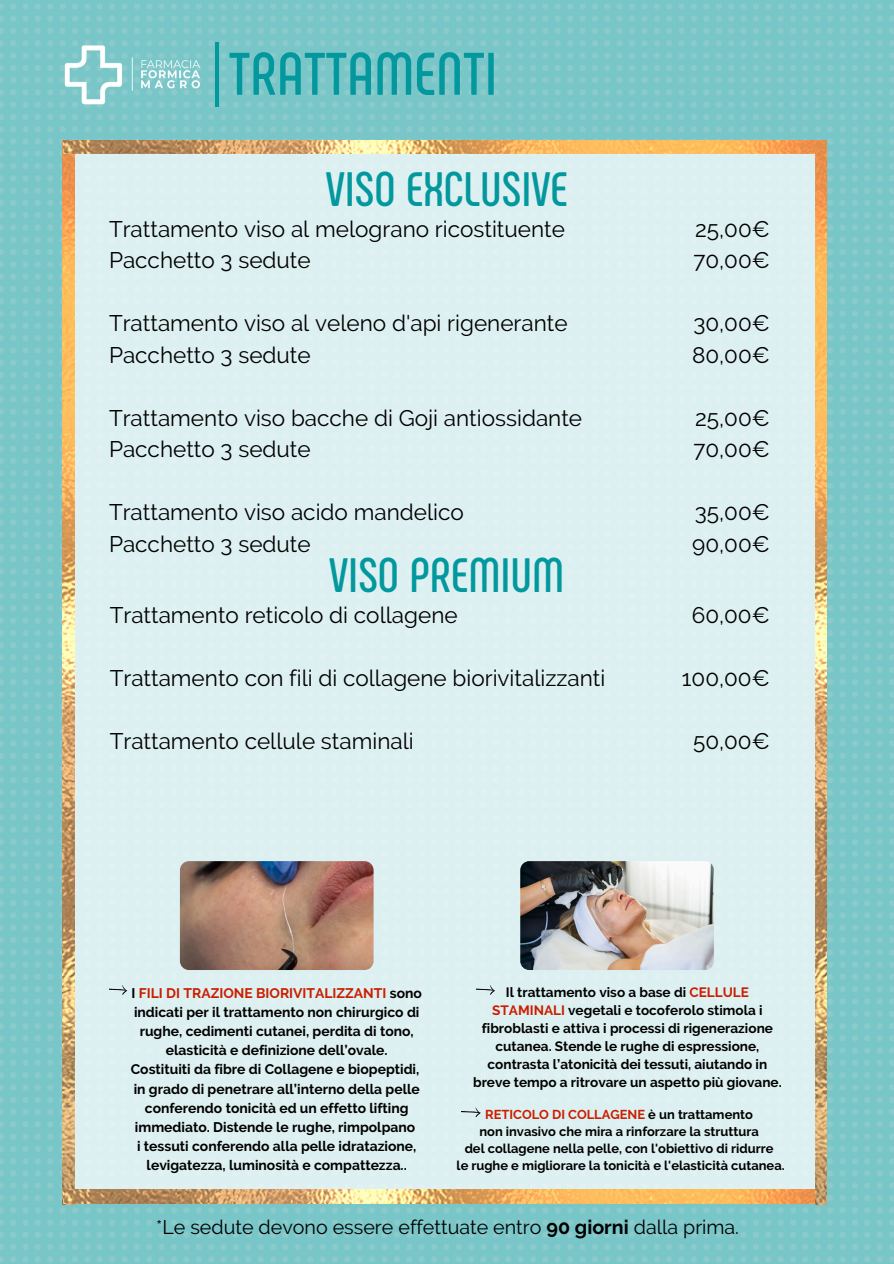
<style>
.page{position:relative;width:894px;height:1264px;background:#fff}
.page>*{position:absolute;margin:0;border:0;box-sizing:border-box;transform-origin:0 0}
.t1{font:60px "RTL Phenomena Medium";color:#03989e}
.t2{font:48px "RTL Phenomena Medium";color:#03989e}
.t3{font:22.5px/31.5px "Raleway";color:#000}
.t4{font:19.65px "Raleway";color:#000}
.t5{font:700 13.8px/19.2px "Raleway";color:#000;text-align:center}
.t6{font:700 13.5px/18px "Raleway";color:#000;text-align:center}
.t7{font:700 12.9px "Raleway";color:#000}
.t8{font:700 12.9px "Raleway";color:#cb1e00}
.s1{color:#cb1e00}
.s2{color:#000}
.s3{font-weight:700}
</style>
<div class="page">
<img style="left:0;top:0;width:893px;height:1263px">
<img style="left:63px;top:42px;width:139px;height:65px">
<hr style="left:215px;top:42px;width:3px;height:64px;background:#03989e">
<div style="left:63px;top:140px;width:763px;height:1062px;background:#ddf0f1"></div>
<img style="left:180px;top:861px;width:193px;height:109px;border-radius:9px">
<img style="left:520px;top:861px;width:193px;height:109px;border-radius:9px">
<img style="left:63px;top:154px;width:11px;height:1035px">
<img style="left:63px;top:1189px;width:752px;height:14px">
<img style="left:63px;top:140px;width:752px;height:14px">
<img style="left:815px;top:140px;width:11px;height:1063px">
<svg style="left:110px;top:985px;width:18px;height:10px"></svg>
<svg style="left:476px;top:985px;width:19px;height:10px"></svg>
<svg style="left:461px;top:1107px;width:20px;height:10px"></svg>
<p class="t1" style="left:229px;top:35px;width:270px">TRATTAMENTI</p>
<p class="t2" style="left:325px;top:157px;width:244px">VISO EXCLUSIVE</p>
<p class="t3" style="left:109px;top:213px;width:457px">Trattamento viso al melograno ricostituente<br>Pacchetto 3 sedute</p>
<p class="t3" style="left:109px;top:307px;width:460px">Trattamento viso al veleno d'api rigenerante<br>Pacchetto 3 sedute</p>
<h2 class="t3" style="left:109px;top:402px;width:474px">Trattamento viso bacche di Goji antiossidante<br>Pacchetto 3 sedute</h2>
<h3 class="t3" style="left:109px;top:496px;width:356px">Trattamento viso acido mandelico<br>Pacchetto 3 sedute</h3>
<h3 class="t2" style="left:329px;top:543px;width:237px">VISO PREMIUM</h3>
<h3 class="t3" style="left:110px;top:599px;width:349px">Trattamento reticolo di collagene</h3>
<h3 class="t3" style="left:110px;top:662px;width:497px">Trattamento con fili di collagene biorivitalizzanti</h3>
<h3 class="t3" style="left:110px;top:725px;width:305px">Trattamento cellule staminali</h3>
<h3 class="t3" style="left:693px;top:213px;width:78px">25,00€<br>70,00€</h3>
<h2 class="t3" style="left:692px;top:307px;width:79px">30,00€<br>80,00€</h2>
<h3 class="t3" style="left:693px;top:402px;width:78px">25,00€<br>70,00€</h3>
<h3 class="t3" style="left:692px;top:496px;width:79px">35,00€<br>90,00€</h3>
<h3 class="t3" style="left:691px;top:599px;width:79px">60,00€</h3>
<h3 class="t3" style="left:681px;top:662px;width:89px">100,00€</h3>
<h3 class="t3" style="left:692px;top:725px;width:78px">50,00€</h3>
<p class="t5" style="left:132px;top:983px;width:292px">I <span class="s1">FILI DI TRAZIONE BIORIVITALIZZANTI</span> sono indicati per il trattamento non chirurgico di rughe, cedimenti cutanei, perdita di tono, elasticità e definizione dell’ovale.</p>
<p class="t5" style="left:131px;top:1059px;width:290px">Costituiti da fibre di Collagene e biopeptidi,</p>
<p class="t5" style="left:134px;top:1079px;width:287px">in grado di penetrare all’interno della pelle conferendo tonicità ed un effetto lifting immediato. Distende le rughe, rimpolpano</p>
<p class="t5" style="left:137px;top:1136px;width:281px">i tessuti conferendo alla pelle idratazione, levigatezza, luminosità e compattezza..</p>
<p class="t6" style="left:473px;top:983px;width:310px">Il trattamento viso a base di <span class="s1">CELLULE STAMINALI</span> vegetali e tocoferolo stimola i fibroblasti e attiva i processi di rigenerazione cutanea. Stende le rughe di espressione, contrasta l’atonicità dei tessuti, aiutando in breve tempo a ritrovare un aspetto più giovane.</p>
<h3 class="t8" style="left:485px;top:1106px;width:269px">RETICOLO DI COLLAGENE <span class="s2">è un trattamento</span></h3>
<p class="t7" style="left:479px;top:1123px;width:281px">non invasivo che mira a rinforzare la struttura</p>
<p class="t7" style="left:464px;top:1140px;width:310px">del collagene nella pelle, con l'obiettivo di ridurre</p>
<p class="t7" style="left:456px;top:1158px;width:329px">le rughe e migliorare la tonicità e l'elasticità cutanea.</p>
<h1 class="t4" style="left:156px;top:1215px;width:584px">*Le sedute devono essere effettuate entro <span class="s3">90 giorni</span> dalla prima.</h1>
</div>
